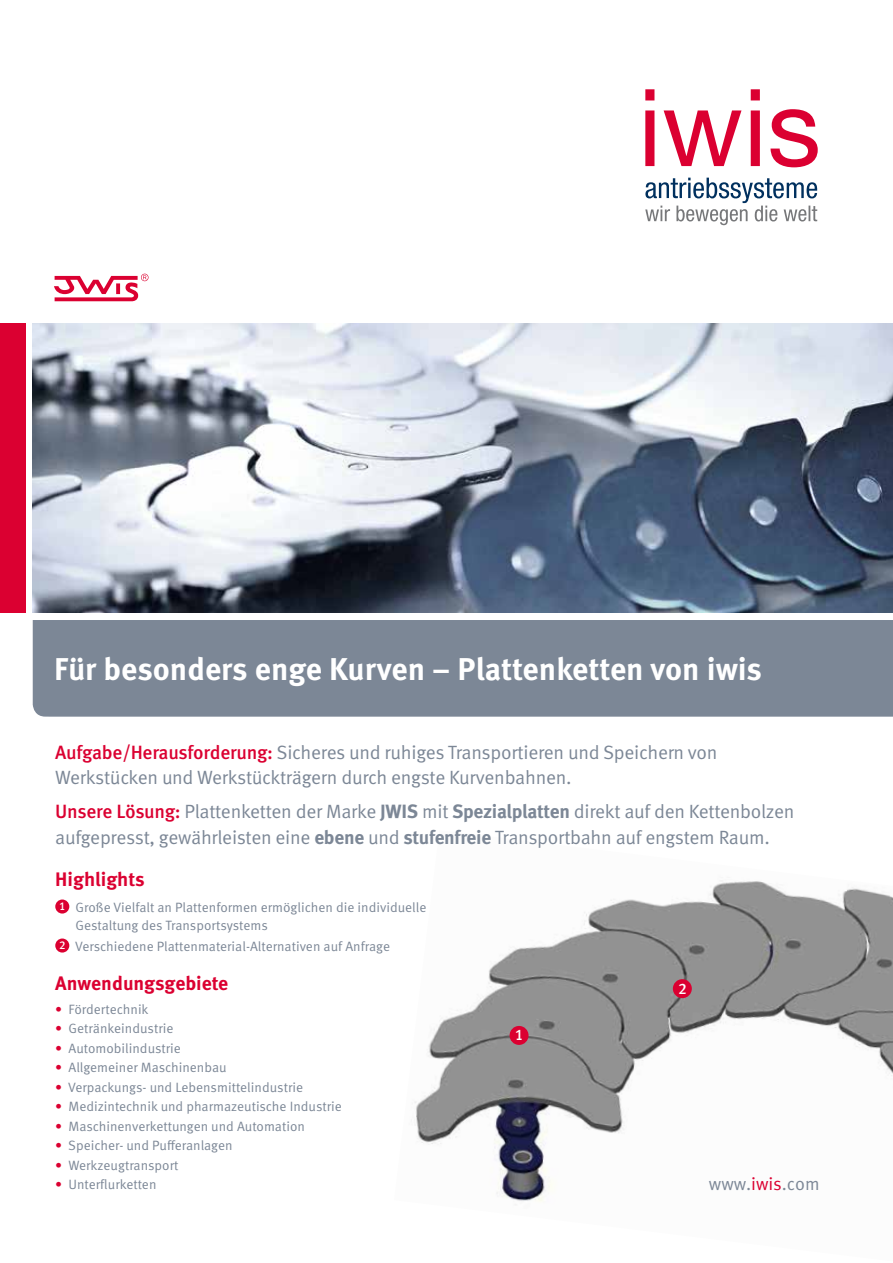
<style>
.page{position:relative;width:893px;height:1263px;background:#fff}
.page>*{position:absolute;margin:0;border:0;box-sizing:border-box;transform-origin:0 0}
.t1{font:700 31.5px "Meta OT";color:#fff}
.t2{font:700 19.5px "Meta OT";color:#db0031}
.t3{font:19.2px/25.5px "Meta OT";letter-spacing:-.015em;color:#7c8796}
.t4{font:18px "Meta OT";color:#7c8796}
.t5{font:500 15.3px "Meta OT";color:#fff}
.t6{font:13.5px/18px "Meta OT";color:#7c8796}
.s1{font-weight:500;color:#db0031}
.s2{font-weight:700}
.s3{font-weight:500;font-size:11.25px;color:#fff}
.s4{color:#db0031}
</style>
<div class="page">
<img style="left:414px;top:880px;width:479px;height:325px">
<img style="left:33px;top:323px;width:860px;height:290px">
<div style="left:0;top:323px;width:26px;height:289px;background:#db0031"></div>
<div style="left:33px;top:620px;width:860px;height:97px;background:#7c8796"></div>
<svg style="left:645px;top:178px;width:172px;height:47px"></svg>
<svg style="left:645px;top:89px;width:173px;height:78px"></svg>
<svg style="left:54px;top:274px;width:94px;height:27px"></svg>
<div style="left:510px;top:1026px;width:18px;height:19px;background:#db0031;border-radius:50%"></div>
<div style="left:673px;top:979px;width:19px;height:19px;background:#db0031;border-radius:50%"></div>
<div style="left:55px;top:899px;width:14px;height:14px;background:#db0031;border-radius:50%"></div>
<div style="left:55px;top:938px;width:14px;height:14px;background:#db0031;border-radius:50%"></div>
<h1 class="t1" style="left:54px;top:649px;width:709px">Für besonders enge Kurven – Plattenketten von iwis</h1>
<h3 class="t3" style="left:55px;top:740px;width:664px"><span class="s1">Aufgabe/Herausforderung:</span> Sicheres und ruhiges Transportieren und Speichern von<br>Werkstücken und Werkstückträgern durch engste Kurvenbahnen.</h3>
<h3 class="t3" style="left:55px;top:799px;width:741px"><span class="s1">Unsere Lösung:</span> Plattenketten der Marke <span class="s2">JWIS</span> mit <span class="s2">Spezialplatten</span> direkt auf den Kettenbolzen aufgepresst, gewährleisten eine <span class="s2">ebene</span> und <span class="s2">stufenfreie</span> Transportbahn auf engstem Raum.</h3>
<h2 class="t2" style="left:55px;top:867px;width:91px">Highlights</h2>
<p class="t6" style="left:76px;top:898px;width:352px;text-indent:-16px"><span class="s3">1</span> Große Vielfalt an Plattenformen ermöglichen die individuelle<br>Gestaltung des Transportsystems</p>
<p class="t6" style="left:59px;top:937px;width:332px"><span class="s3">2</span> Verschiedene Plattenmaterial-Alternativen auf Anfrage</p>
<h2 class="t2" style="left:55px;top:971px;width:175px">Anwendungsgebiete</h2>
<p class="t6" style="left:55px;top:1000px;width:95px"><span class="s4">•</span> Fördertechnik</p>
<p class="t6" style="left:55px;top:1020px;width:120px"><span class="s4">•</span> Getränkeindustrie</p>
<p class="t6" style="left:55px;top:1039px;width:127px"><span class="s4">•</span> Automobilindustrie</p>
<p class="t6" style="left:55px;top:1059px;width:173px"><span class="s4">•</span> Allgemeiner Maschinenbau</p>
<p class="t6" style="left:55px;top:1078px;width:249px"><span class="s4">•</span> Verpackungs- und Lebensmittelindustrie</p>
<p class="t6" style="left:55px;top:1098px;width:288px"><span class="s4">•</span> Medizintechnik und pharmazeutische Industrie</p>
<p class="t6" style="left:55px;top:1117px;width:251px"><span class="s4">•</span> Maschinenverkettungen und Automation</p>
<p class="t6" style="left:55px;top:1137px;width:179px"><span class="s4">•</span> Speicher- und Pufferanlagen</p>
<p class="t6" style="left:55px;top:1156px;width:125px"><span class="s4">•</span> Werkzeugtransport</p>
<p class="t6" style="left:55px;top:1176px;width:103px"><span class="s4">•</span> Unterflurketten</p>
<h3 class="t4" style="left:709px;top:1173px;width:112px">www.<span class="s4">iwis</span>.com</h3>
<p class="t5" style="left:678px;top:979px;width:10px">2</p>
<p class="t5" style="left:515px;top:1025px;width:10px">1</p>
</div>
